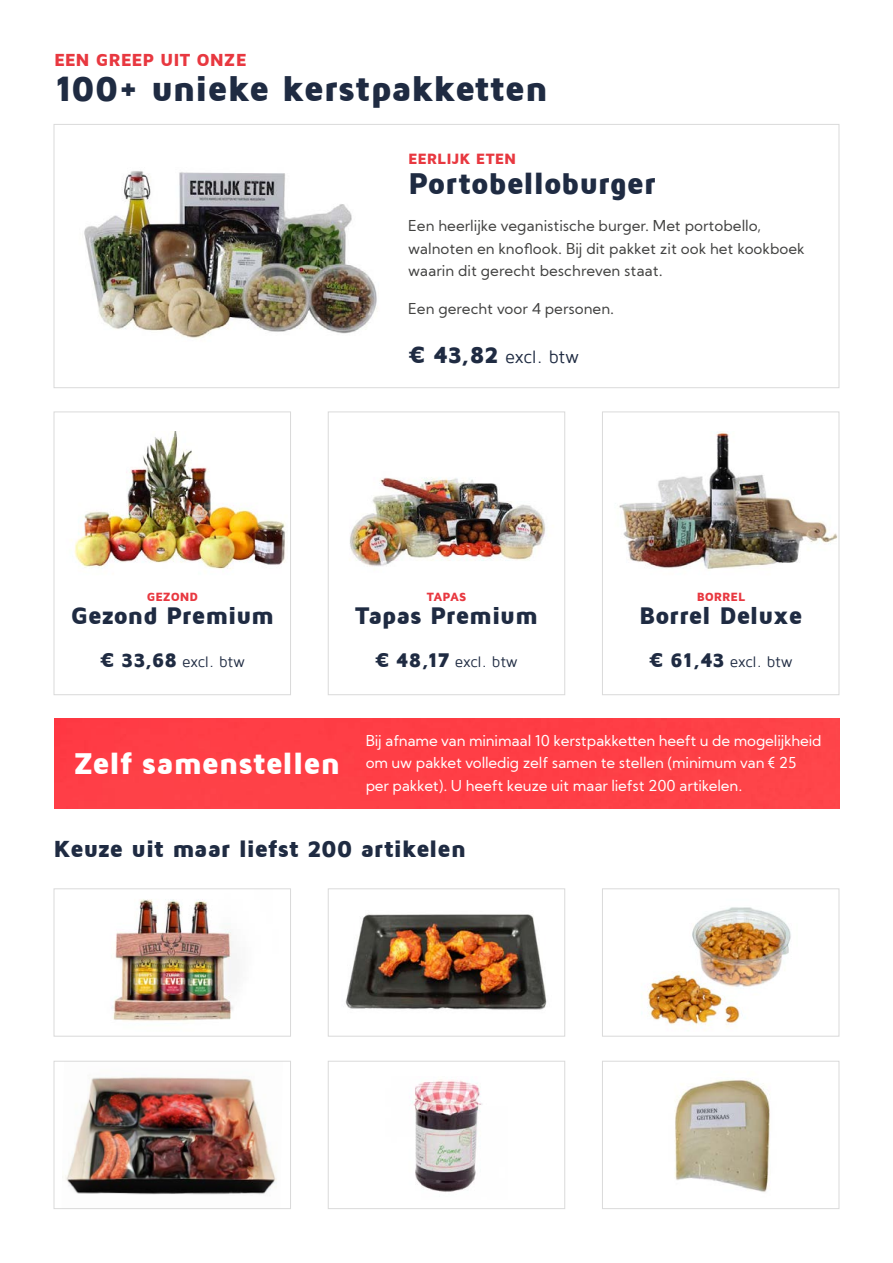
<style>
.page{position:relative;width:893px;height:1263px;background:#fff}
.page>*{position:absolute;margin:0;border:0;box-sizing:border-box;transform-origin:0 0}
.t1{font:900 36.3px "Maven Pro";letter-spacing:-.02em;color:#1f2b42}
.t2{font:900 30.9px "Maven Pro";letter-spacing:-.015em;color:#1f2b42}
.t3{font:900 30.9px "Maven Pro";letter-spacing:-.02em;color:#fff}
.t4{font:900 24.75px "Maven Pro";letter-spacing:-.015em;color:#1f2b42}
.t5{font:900 24px "Maven Pro";letter-spacing:-.02em;color:#1f2b42}
.t6{font:900 18px "Maven Pro";letter-spacing:-.005em;color:#e83840}
.t7{font:18px "Maven Pro";letter-spacing:-.005em;color:#1f2b42}
.t8{font:900 15.45px "Maven Pro";color:#e83840}
.t9{font:15.3px "Maven Pro";letter-spacing:-.005em;color:#1f2b42}
.t10{font:15px/22.5px "Kumbh Sans";letter-spacing:-.01em;color:#fff}
.t11{font:15px/22.5px "Kumbh Sans";color:#424241}
.t12{font:900 12.3px "Maven Pro";letter-spacing:-.01em;color:#e83840}
.s1{font-weight:900;font-size:24px}
.s2{font-weight:900;font-size:20.4px}
</style>
<div class="page">
<img style="left:84px;top:171px;width:293px;height:167px">
<div style="left:54px;top:124px;width:785px;height:264px;border:1px solid #dadada"></div>
<img style="left:350px;top:477px;width:196px;height:90px">
<img style="left:619px;top:432px;width:218px;height:138px">
<img style="left:74px;top:431px;width:211px;height:139px">
<div style="left:54px;top:411px;width:237px;height:284px;border:1px solid #dadada"></div>
<div style="left:328px;top:411px;width:237px;height:284px;border:1px solid #dadada"></div>
<div style="left:602px;top:411px;width:237px;height:284px;border:1px solid #dadada"></div>
<img style="left:111px;top:899px;width:122px;height:122px">
<div style="left:54px;top:888px;width:237px;height:148px;border:1px solid #dadada"></div>
<div style="left:54px;top:718px;width:785px;height:90px;background:#fe3e46"></div>
<img style="left:65px;top:1077px;width:212px;height:118px">
<div style="left:54px;top:1061px;width:237px;height:148px;border:1px solid #dadada"></div>
<img style="left:345px;top:914px;width:202px;height:96px">
<div style="left:328px;top:888px;width:237px;height:148px;border:1px solid #dadada"></div>
<img style="left:412px;top:1079px;width:70px;height:113px">
<div style="left:328px;top:1061px;width:237px;height:148px;border:1px solid #dadada"></div>
<img style="left:641px;top:907px;width:150px;height:121px">
<div style="left:602px;top:888px;width:237px;height:148px;border:1px solid #dadada"></div>
<img style="left:674px;top:1079px;width:96px;height:113px">
<div style="left:602px;top:1061px;width:237px;height:148px;border:1px solid #dadada"></div>
<p class="t6" style="left:54px;top:50px;width:194px">EEN GREEP UIT ONZE</p>
<h1 class="t1" style="left:54px;top:69px;width:496px">100+ unieke kerstpakketten</h1>
<p class="t8" style="left:408px;top:151px;width:110px">EERLIJK ETEN</p>
<h2 class="t2" style="left:408px;top:167px;width:249px">Portobelloburger</h2>
<p class="t11" style="left:408px;top:214px;width:398px">Een heerlijke veganistische burger. Met portobello, walnoten en knoflook. Bij dit pakket zit ook het kookboek waarin dit gerecht beschreven staat.</p>
<p class="t11" style="left:408px;top:297px;width:208px">Een gerecht voor 4 personen.</p>
<p class="t7" style="left:408px;top:347px;width:173px"><span class="s1">€ 43,82</span> excl. btw</p>
<p class="t12" style="left:147px;top:590px;width:53px">GEZOND</p>
<h3 class="t4" style="left:71px;top:603px;width:205px">Gezond Premium</h3>
<p class="t12" style="left:427px;top:590px;width:41px">TAPAS</p>
<h3 class="t4" style="left:355px;top:603px;width:184px">Tapas Premium</h3>
<p class="t12" style="left:697px;top:590px;width:50px">BORREL</p>
<h3 class="t4" style="left:639px;top:603px;width:165px">Borrel Deluxe</h3>
<p class="t9" style="left:100px;top:654px;width:147px"><span class="s2">€ 33,68</span> excl. btw</p>
<p class="t9" style="left:375px;top:654px;width:145px"><span class="s2">€ 48,17</span> excl. btw</p>
<p class="t9" style="left:649px;top:654px;width:145px"><span class="s2">€ 61,43</span> excl. btw</p>
<h2 class="t3" style="left:73px;top:746px;width:269px">Zelf samenstellen</h2>
<p class="t10" style="left:366px;top:729px;width:457px">Bij afname van minimaal 10 kerstpakketten heeft u de mogelijkheid om uw pakket volledig zelf samen te stellen (minimum van € 25 per pakket). U heeft keuze uit maar liefst 200 artikelen.</p>
<h3 class="t5" style="left:54px;top:836px;width:414px">Keuze uit maar liefst 200 artikelen</h3>
</div>
